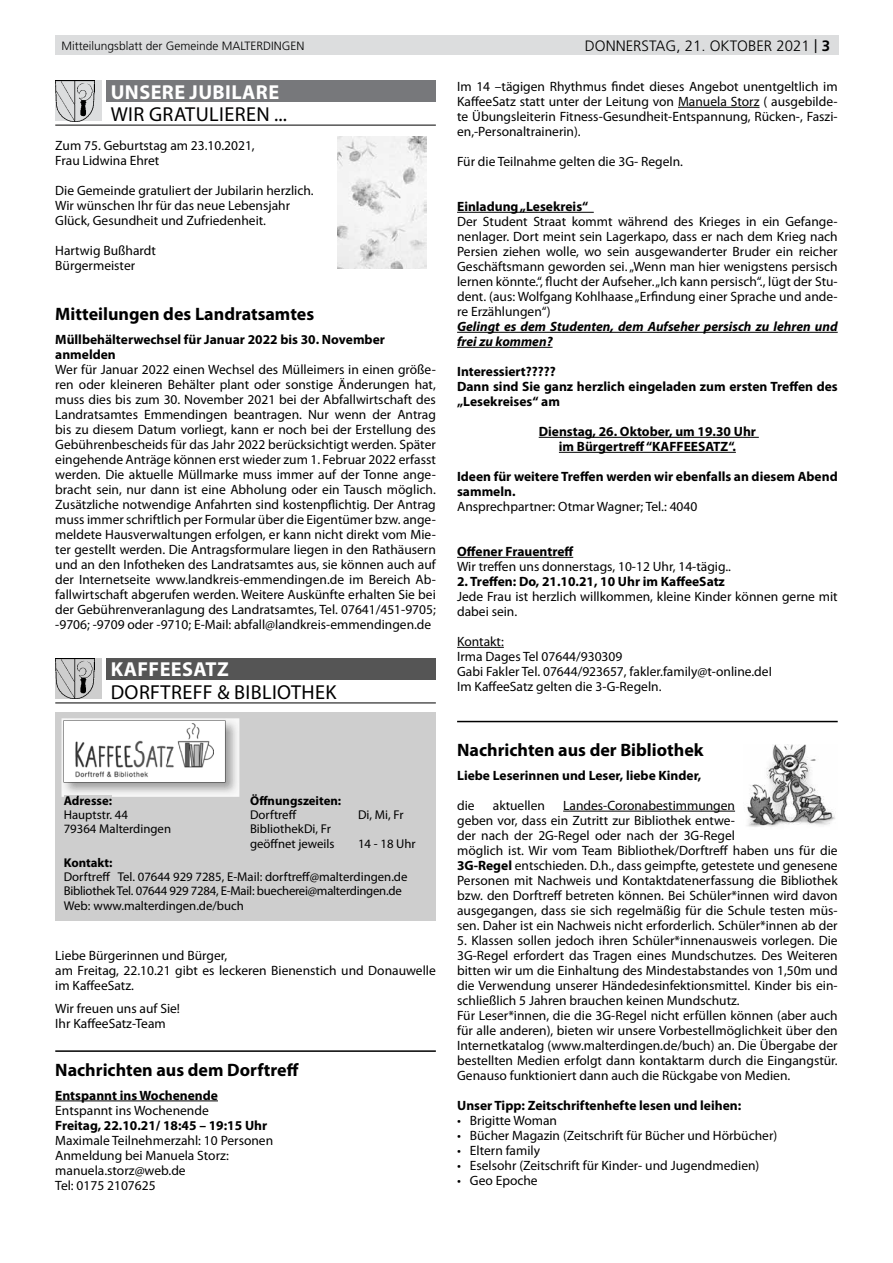
<style>
.page{position:relative;width:893px;height:1263px;background:#fff}
.page>*{position:absolute;margin:0;border:0;box-sizing:border-box;transform-origin:0 0}
.t1{font:20.25px "Myriad Pro";letter-spacing:.02em;color:#000}
.t2{font:700 20.25px "Myriad Pro";letter-spacing:.02em;color:#fff}
.t3{font:700 18px "Myriad Pro";color:#000}
.t4{font:300 15px "Frutiger LT Std";color:#000}
.t5{font:13.5px/15px "Myriad Pro";color:#000}
.t6{font:700 13.5px/15px "Myriad Pro";color:#000}
.t7{font:italic 700 13.5px/15px "Myriad Pro";color:#000}
.t8{font:12.75px/14.2px "Myriad Pro";color:#000}
.t9{font:700 12.75px "Myriad Pro";color:#000}
.t10{font:300 12px "Frutiger LT Std";color:#000}
.s1{font-family:"Arial Nova";font-weight:400}
.s2{font-weight:700}
.s3{font-style:italic}
</style>
<div class="page">
<div style="left:55px;top:36px;width:784px;height:19px;background:#dcddde"></div>
<hr style="left:55px;top:1100px;width:163px;height:1px;background:#000">
<div style="left:56px;top:81px;width:46px;height:40px;background:#dcddde"></div>
<img style="left:56px;top:81px;width:38px;height:40px">
<div style="left:106px;top:81px;width:330px;height:21px;background:#77787b"></div>
<hr style="left:55px;top:125px;width:381px;height:1px;background:#000">
<div style="left:56px;top:658px;width:46px;height:41px;background:#cecece"></div>
<img style="left:56px;top:658px;width:38px;height:41px">
<div style="left:106px;top:658px;width:330px;height:22px;background:#555"></div>
<hr style="left:55px;top:702px;width:381px;height:1px;background:#000">
<div style="left:55px;top:712px;width:381px;height:209px;background:#cecece"></div>
<img style="left:62px;top:718px;width:177px;height:79px">
<img style="left:64px;top:796px;width:48px;height:1px">
<svg style="left:64px;top:720px;width:161px;height:62px;background:#e5e5e5"></svg>
<hr style="left:678px;top:107px;width:81px;height:1px;background:#000">
<hr style="left:457px;top:212px;width:137px;height:1px;background:#000">
<hr style="left:457px;top:332px;width:381px;height:1px;background:#000">
<hr style="left:457px;top:347px;width:96px;height:1px;background:#000">
<hr style="left:539px;top:437px;width:220px;height:1px;background:#000">
<hr style="left:559px;top:452px;width:177px;height:1px;background:#000">
<hr style="left:457px;top:557px;width:116px;height:1px;background:#000">
<hr style="left:457px;top:647px;width:47px;height:1px;background:#000">
<hr style="left:563px;top:811px;width:172px;height:1px;background:#000">
<img style="left:338px;top:136px;width:88px;height:133px">
<hr style="left:55px;top:1050px;width:381px;height:2px;background:#000">
<hr style="left:457px;top:721px;width:381px;height:1px;background:#000">
<img style="left:747px;top:744px;width:88px;height:83px">
<p class="t10" style="left:62px;top:39px;width:244px">Mitteilungsblatt der Gemeinde MALTERDINGEN</p>
<p class="t4" style="left:585px;top:37px;width:247px">donnerstag, 21. oktober 2021 <span class="s1">|</span> <span class="s2">3</span></p>
<h1 class="t2" style="left:111px;top:79px;width:170px">UNSERE JUBILARE</h1>
<h1 class="t1" style="left:111px;top:102px;width:178px">WIR GRATULIEREN ...</h1>
<p class="t5" style="left:55px;top:138px;width:201px">Zum 75. Geburtstag am 23.10.2021,<br>Frau Lidwina Ehret</p>
<p class="t5" style="left:55px;top:183px;width:260px">Die Gemeinde gratuliert der Jubilarin herzlich.<br>Wir wünschen Ihr für das neue Lebensjahr<br>Glück, Gesundheit und Zufriedenheit.</p>
<p class="t5" style="left:55px;top:243px;width:102px">Hartwig Bußhardt<br>Bürgermeister</p>
<h2 class="t3" style="left:55px;top:302px;width:260px">Mitteilungen des Landratsamtes</h2>
<p class="t6" style="left:55px;top:331px;width:331px">Müllbehälterwechsel für Januar 2022 bis 30. November anmelden</p>
<p class="t5" style="left:55px;top:361px;width:382px;text-align:justify">Wer für Januar 2022 einen Wechsel des Mülleimers in einen größe&shy;ren oder kleineren Behälter plant oder sonstige Änderungen hat, muss dies bis zum 30. November 2021 bei der Abfallwirtschaft des Landratsamtes Emmendingen beantragen. Nur wenn der Antrag bis zu diesem Datum vorliegt, kann er noch bei der Erstellung des Gebührenbescheids für das Jahr 2022 berücksichtigt werden. Später eingehende Anträge können erst wieder zum 1. Februar 2022 erfasst werden. Die aktuelle Müllmarke muss immer auf der Tonne ange&shy;bracht sein, nur dann ist eine Abholung oder ein Tausch möglich.<br>Zusätzliche notwendige Anfahrten sind kostenpflichtig. Der Antrag muss immer schriftlich per Formular über die Eigentümer bzw. ange&shy;meldete Hausverwaltungen erfolgen, er kann nicht direkt vom Mie&shy;ter gestellt werden. Die Antragsformulare liegen in den Rathäusern und an den Infotheken des Landratsamtes aus, sie können auch auf der Internetseite www.landkreis-emmendingen.de im Bereich Ab&shy;fallwirtschaft abgerufen werden. Weitere Auskünfte erhalten Sie bei der Gebührenveranlagung des Landratsamtes, Tel. 07641/451-9705; -9706; -9709 oder -9710; E-Mail: abfall@landkreis-emmendingen.de</p>
<h1 class="t2" style="left:111px;top:656px;width:119px">KAFFEESATZ</h1>
<h1 class="t1" style="left:111px;top:680px;width:227px">DORFTREFF &amp; BIBLIOTHEK</h1>
<p class="t5" style="left:457px;top:79px;width:382px;text-align:justify">Im 14 –tägigen Rhythmus findet dieses Angebot unentgeltlich im KaffeeSatz statt unter der Leitung von Manuela Storz ( ausgebilde&shy;te Übungsleiterin Fitness-Gesundheit-Entspannung, Rücken-, Faszi&shy;en,-Personaltrainerin).</p>
<p class="t5" style="left:457px;top:154px;width:227px">Für die Teilnahme gelten die 3G- Regeln.</p>
<p class="t6" style="left:457px;top:198px;width:133px">Einladung „Lesekreis“</p>
<p class="t5" style="left:457px;top:214px;width:382px;text-align:justify">Der Student Straat kommt während des Krieges in ein Gefange&shy;nenlager. Dort meint sein Lagerkapo, dass er nach dem Krieg nach Persien ziehen wolle, wo sein ausgewanderter Bruder ein reicher Geschäftsmann geworden sei. „Wenn man hier wenigstens persisch lernen könnte.“, flucht der Aufseher. „Ich kann persisch“., lügt der Stu&shy;dent. (aus: Wolfgang Kohlhaase „Erfindung einer Sprache und ande&shy;re Erzählungen“)</p>
<p class="t7" style="left:457px;top:318px;width:382px">Gelingt es dem Studenten, dem Aufseher persisch zu lehren und frei zu kommen?</p>
<p class="t6" style="left:457px;top:363px;width:382px">Interessiert?????<br>Dann sind Sie ganz herzlich eingeladen zum ersten Treffen des „Lesekreises“ am</p>
<p class="t6" style="left:539px;top:423px;width:219px;text-align:center">Dienstag, 26. Oktober, um 19.30 Uhr im Bürgertreff “KAFFEESATZ“.</p>
<p class="t6" style="left:457px;top:468px;width:382px">Ideen für weitere Treffen werden wir ebenfalls an diesem Abend sammeln.</p>
<p class="t5" style="left:457px;top:499px;width:242px">Ansprechpartner: Otmar Wagner; Tel.: 4040</p>
<p class="t6" style="left:457px;top:543px;width:118px">Offener Frauentreff</p>
<p class="t5" style="left:457px;top:559px;width:275px">Wir treffen uns donnerstags, 10-12 Uhr, 14-tägig..</p>
<p class="t6" style="left:457px;top:573px;width:269px">2. Treffen: Do, 21.10.21, 10 Uhr im KaffeeSatz</p>
<p class="t5" style="left:457px;top:589px;width:382px">Jede Frau ist herzlich willkommen, kleine Kinder können gerne mit dabei sein.</p>
<p class="t5" style="left:457px;top:634px;width:316px">Kontakt:<br>Irma Dages Tel 07644/930309<br>Gabi Fakler Tel. 07644/923657, fakler.family@t-online.deI Im KaffeeSatz gelten die 3-G-Regeln.</p>
<p class="t9" style="left:64px;top:793px;width:50px">Adresse:</p>
<p class="t8" style="left:64px;top:808px;width:109px">Hauptstr. 44<br>79364 Malterdingen</p>
<p class="t9" style="left:250px;top:793px;width:93px">Öffnungszeiten:</p>
<p class="t8" style="left:250px;top:808px;width:48px">Dorftreff</p>
<p class="t8" style="left:358px;top:808px;width:47px">Di, Mi, Fr</p>
<p class="t8" style="left:250px;top:822px;width:86px;line-height:15px">Bibliothek Di, Fr geöffnet jeweils</p>
<p class="t8" style="left:358px;top:837px;width:59px">14 - 18 Uhr</p>
<p class="t9" style="left:64px;top:855px;width:50px">Kontakt:</p>
<p class="t8" style="left:64px;top:870px;width:345px">Dorftreff Tel. 07644 929 7285, E-Mail: dorftreff@malterdingen.de<br>Bibliothek Tel. 07644 929 7284, E-Mail: buecherei@malterdingen.de<br>Web: www.malterdingen.de/buch</p>
<p class="t5" style="left:55px;top:947px;width:382px">Liebe Bürgerinnen und Bürger,<br>am Freitag, 22.10.21 gibt es leckeren Bienenstich und Donauwelle im KaffeeSatz.</p>
<p class="t5" style="left:55px;top:1001px;width:126px">Wir freuen uns auf Sie!<br>Ihr KaffeeSatz-Team</p>
<h2 class="t3" style="left:55px;top:1058px;width:245px">Nachrichten aus dem Dorftreff</h2>
<p class="t6" style="left:55px;top:1087px;width:164px">Entspannt ins Wochenende</p>
<p class="t5" style="left:55px;top:1102px;width:155px">Entspannt ins Wochenende</p>
<p class="t6" style="left:55px;top:1117px;width:213px">Freitag, 22.10.21/ 18:45 – 19:15 Uhr</p>
<p class="t5" style="left:55px;top:1132px;width:219px">Maximale Teilnehmerzahl: 10 Personen<br>Anmeldung bei Manuela Storz: manuela.storz@web.de<br>Tel: 0175 2107625</p>
<h2 class="t3" style="left:457px;top:738px;width:248px">Nachrichten aus der Bibliothek</h2>
<p class="t6" style="left:457px;top:767px;width:246px">Liebe Leserinnen und Leser, liebe Kinder,</p>
<p class="t5" style="left:457px;top:797px;width:19px">die</p>
<p class="t5" style="left:493px;top:797px;width:54px">aktuellen</p>
<p class="t5" style="left:457px;top:797px;width:382px;text-indent:106px">Landes-Coronabestimmungen<br>geben vor, dass ein Zutritt zur Bibliothek entwe-<br>der nach der 2G-Regel oder nach der 3G-Regel<br>möglich ist. Wir vom Team Bibliothek/Dorftreff haben uns für die <span class="s2">3G-Regel</span> entschieden. D.h., dass geimpfte, getestete und genesene Personen mit Nachweis und Kontaktdatenerfassung die Bibliothek bzw. den Dorftreff betreten können. Bei Schüler*innen wird davon ausgegangen, dass sie sich regelmäßig für die Schule testen müs&shy;sen. Daher ist ein Nachweis nicht erforderlich. Schüler*innen ab der</p>
<p class="t5" style="left:457px;top:932px;width:382px">5. Klassen sollen jedoch ihren Schüler*innenausweis vorlegen. Die 3G-Regel erfordert das Tragen eines Mundschutzes. Des Weiteren bitten wir um die Einhaltung des Mindestabstandes von 1,50m und die Verwendung unserer Händedesinfektionsmittel. Kinder bis ein&shy;schließlich 5 Jahren brauchen keinen Mundschutz.<br>Für Leser*innen, die die 3G-Regel nicht erfüllen können (aber auch für alle anderen), bieten wir unsere Vorbestellmöglichkeit über den Internetkatalog (www.malterdingen.de/buch) an. Die Übergabe der bestellten Medien erfolgt dann kontaktarm durch die Eingangstür.<br>Genauso funktioniert dann auch die Rückgabe von Medien.</p>
<p class="t6" style="left:457px;top:1097px;width:286px">Unser Tipp: Zeitschriftenhefte lesen und leihen:</p>
<p class="t5" style="left:457px;top:1112px;width:101px"><span class="s3">•</span> Brigitte Woman</p>
<p class="t5" style="left:457px;top:1127px;width:322px"><span class="s3">•</span> Bücher Magazin (Zeitschrift für Bücher und Hörbücher)</p>
<p class="t5" style="left:457px;top:1142px;width:84px"><span class="s3">•</span> Eltern family</p>
<p class="t5" style="left:457px;top:1157px;width:304px"><span class="s3">•</span> Eselsohr (Zeitschrift für Kinder- und Jugendmedien)</p>
<p class="t5" style="left:457px;top:1172px;width:82px"><span class="s3">•</span> Geo Epoche</p>
</div>
